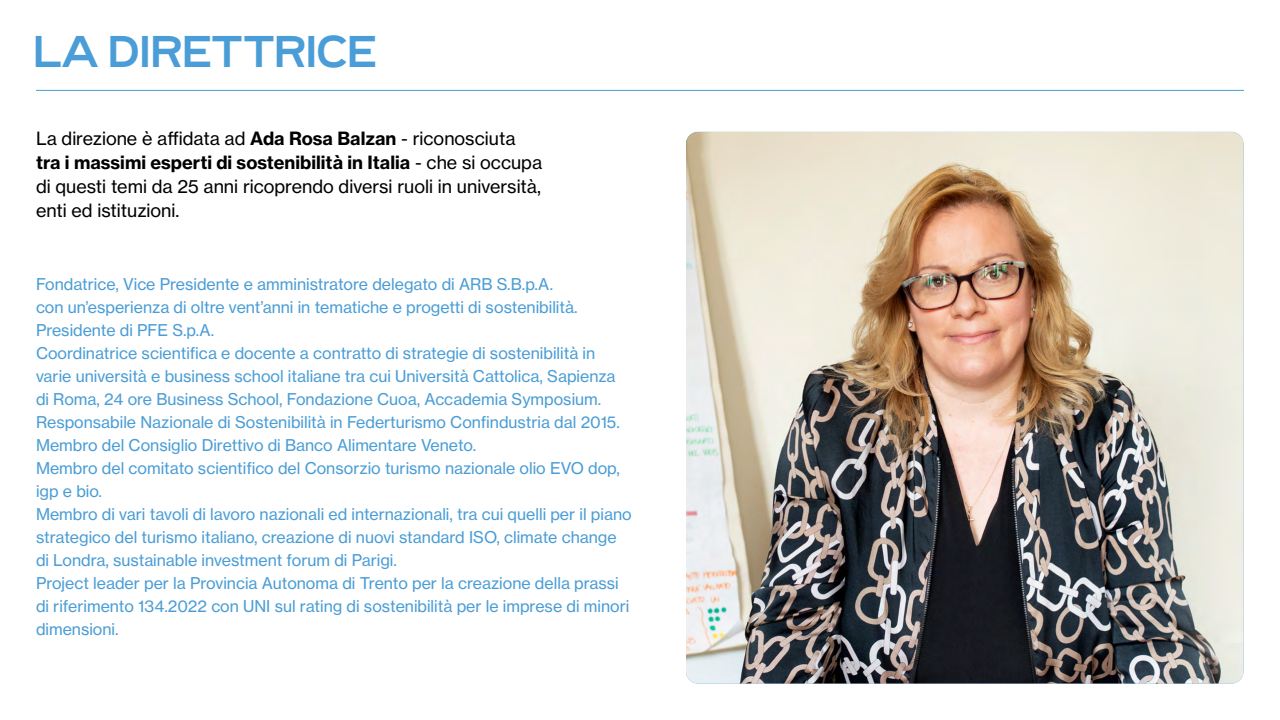
<style>
.page{position:relative;width:1280px;height:720px;background:#fff}
.page>*{position:absolute;margin:0;border:0;box-sizing:border-box;transform-origin:0 0}
.t1{font:45.7px "Gridstar";color:#4a9dd6}
.t2{font:18px/24px "N Haas Grotesk TX Pro 55 Rg";color:#000}
.t3{font:18px "N Haas Grotesk TX Pro 75 Bd";color:#000}
.t4{font:16px/23px "N Haas Grotesk TX Pro 55 Rg";color:#4a9dd6}
.s1{font-family:"N Haas Grotesk TX Pro 75 Bd"}
.s2{font-family:"N Haas Grotesk TX Pro 55 Rg"}
</style>
<div class="page">
<hr style="left:36px;top:90px;width:1208px;height:1px;background:#4a9dd6">
<img style="left:686px;top:132px;width:558px;height:552px">
<h1 class="t1" style="left:33px;top:22px;width:345px">LA DIRETTRICE</h1>
<p class="t2" style="left:36px;top:127px;width:481px">La direzione è affidata ad <span class="s1">Ada Rosa Balzan</span> - riconosciuta</p>
<p class="t3" style="left:36px;top:151px;width:508px">tra i massimi esperti di sostenibilità in Italia <span class="s2">- che si occupa</span></p>
<p class="t2" style="left:36px;top:175px;width:506px">di questi temi da 25 anni ricoprendo diversi ruoli in università, enti ed istituzioni.</p>
<p class="t4" style="left:36px;top:273px;width:597px">Fondatrice, Vice Presidente e amministratore delegato di ARB S.B.p.A.<br>con un’esperienza di oltre vent’anni in tematiche e progetti di sostenibilità.<br>Presidente di PFE S.p.A.<br>Coordinatrice scientifica e docente a contratto di strategie di sostenibilità in varie università e business school italiane tra cui Università Cattolica, Sapienza di Roma, 24 ore Business School, Fondazione Cuoa, Accademia Symposium.<br>Responsabile Nazionale di Sostenibilità in Federturismo Confindustria dal 2015.<br>Membro del Consiglio Direttivo di Banco Alimentare Veneto.<br>Membro del comitato scientifico del Consorzio turismo nazionale olio EVO dop, igp e bio.<br>Membro di vari tavoli di lavoro nazionali ed internazionali, tra cui quelli per il piano strategico del turismo italiano, creazione di nuovi standard ISO, climate change di Londra, sustainable investment forum di Parigi.<br>Project leader per la Provincia Autonoma di Trento per la creazione della prassi di riferimento 134.2022 con UNI sul rating di sostenibilità per le imprese di minori dimensioni.</p>
</div>
